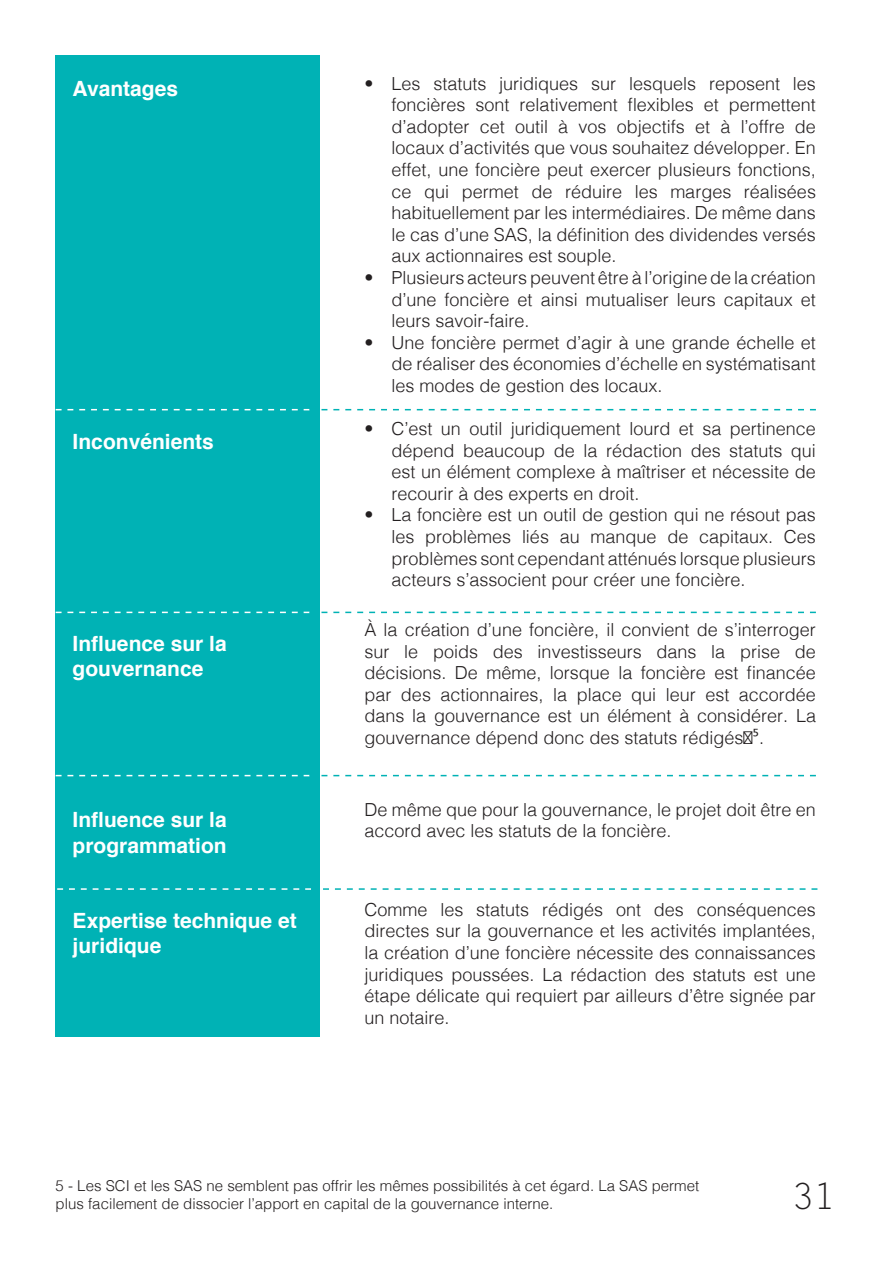
<style>
.page{position:relative;width:893px;height:1263px;background:#fff}
.page>*{position:absolute;margin:0;border:0;box-sizing:border-box;transform-origin:0 0}
.t1{font:36px "Letter Gothic Std";color:#231f20}
.t2{font:700 21px/25.2px "Helvetica";color:#fff}
.t3{font:300 18px/21.6px "Helvetica";color:#231f20;text-align:justify}
.t4{font:300 15px/18px "Helvetica";color:#231f20}
.s1{font-family:"Segoe UI";font-weight:400}
</style>
<div class="page">
<div style="left:56px;top:55px;width:264px;height:981px;background:#00b2b5"></div>
<svg style="left:56px;top:409px;width:760px;height:1px"></svg>
<svg style="left:57px;top:888px;width:760px;height:2px"></svg>
<svg style="left:56px;top:775px;width:760px;height:1px"></svg>
<svg style="left:56px;top:612px;width:760px;height:1px"></svg>
<p class="t2" style="left:73px;top:77px;width:107px">Avantages</p>
<p class="t2" style="left:73px;top:430px;width:143px">Inconvénients</p>
<p class="t2" style="left:73px;top:631px;width:156px">Influence sur la gouvernance</p>
<p class="t2" style="left:73px;top:808px;width:156px">Influence sur la programmation</p>
<p class="t2" style="left:73px;top:908px;width:226px">Expertise technique et juridique</p>
<p class="t3" style="left:391px;top:71px;width:426px;text-indent:-27px">• Les statuts juridiques sur lesquels reposent les foncières sont relativement flexibles et permettent d’adopter cet outil à vos objectifs et à l’offre de locaux d’activités que vous souhaitez développer. En effet, une foncière peut exercer plusieurs fonctions, ce qui permet de réduire les marges réalisées habituellement par les intermédiaires. De même dans le cas d’une SAS, la définition des dividendes versés aux actionnaires est souple.</p>
<p class="t3" style="left:391px;top:265px;width:426px;text-indent:-27px">• Plusieurs acteurs peuvent être à l’origine de la création d’une foncière et ainsi mutualiser leurs capitaux et leurs savoir-faire.</p>
<p class="t3" style="left:391px;top:330px;width:426px;text-indent:-27px">• Une foncière permet d’agir à une grande échelle et de réaliser des économies d’échelle en systématisant les modes de gestion des locaux.</p>
<p class="t3" style="left:391px;top:417px;width:426px;text-indent:-27px">• C’est un outil juridiquement lourd et sa pertinence dépend beaucoup de la rédaction des statuts qui est un élément complexe à maîtriser et nécessite de recourir à des experts en droit.</p>
<p class="t3" style="left:391px;top:503px;width:426px;text-indent:-27px">• La foncière est un outil de gestion qui ne résout pas les problèmes liés au manque de capitaux. Ces problèmes sont cependant atténués lorsque plusieurs acteurs s’associent pour créer une foncière.</p>
<p class="t3" style="left:364px;top:617px;width:453px">À la création d’une foncière, il convient de s’interroger sur le poids des investisseurs dans la prise de décisions. De même, lorsque la foncière est financée par des actionnaires, la place qui leur est accordée dans la gouvernance est un élément à considérer. La gouvernance dépend donc des statuts rédigés⁵<span class="s1">⁵</span>.</p>
<p class="t3" style="left:364px;top:797px;width:453px">De même que pour la gouvernance, le projet doit être en accord avec les statuts de la foncière.</p>
<p class="t3" style="left:364px;top:897px;width:453px">Comme les statuts rédigés ont des conséquences directes sur la gouvernance et les activités implantées, la création d’une foncière nécessite des connaissances juridiques poussées. La rédaction des statuts est une étape délicate qui requiert par ailleurs d’être signée par un notaire.</p>
<p class="t4" style="left:56px;top:1175px;width:645px">5 - Les SCI et les SAS ne semblent pas offrir les mêmes possibilités à cet égard. La SAS permet plus facilement de dissocier l’apport en capital de la gouvernance interne.</p>
<h1 class="t1" style="left:793px;top:1175px;width:45px">31</h1>
</div>
